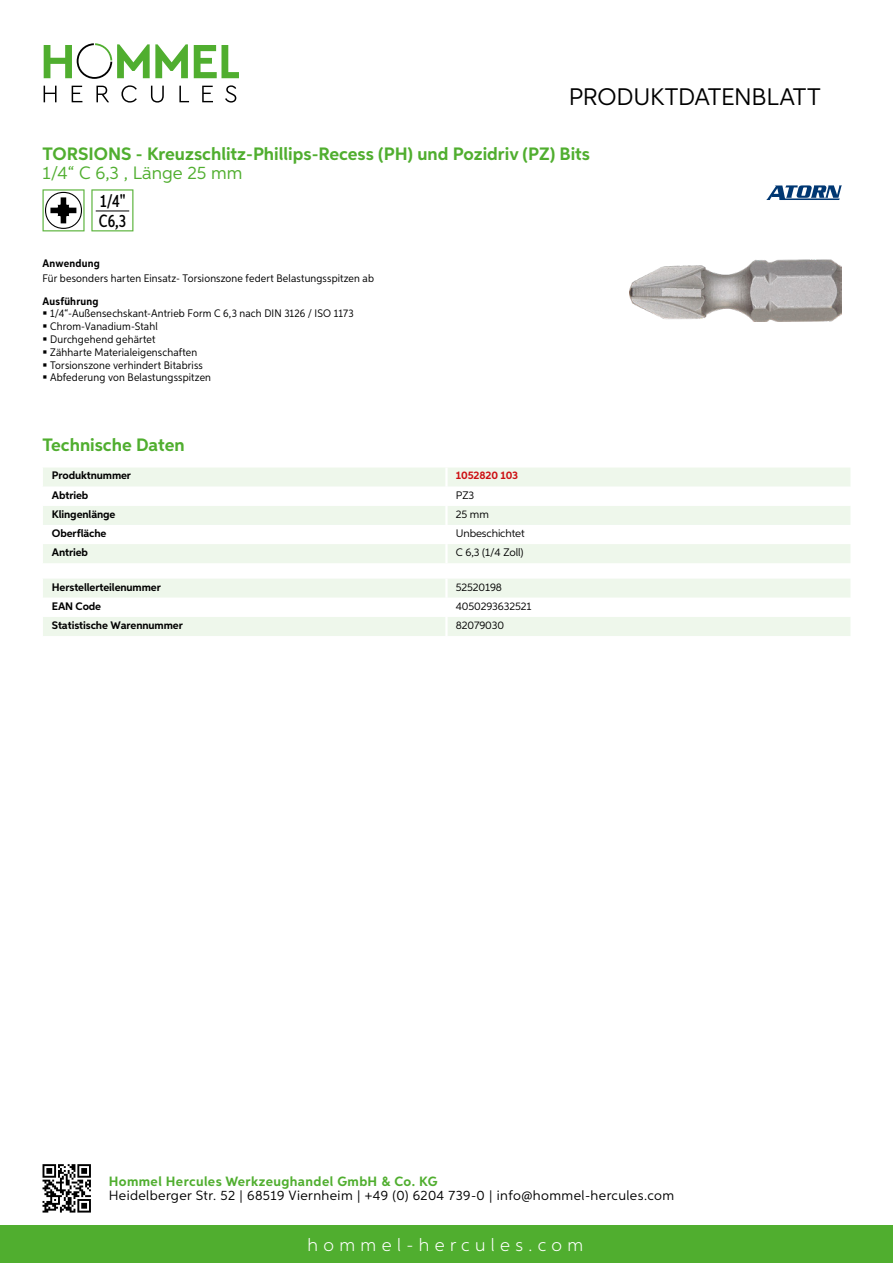
<style>
.page{position:relative;width:893px;height:1263px;background:#fff}
.page>*{position:absolute;margin:0;border:0;box-sizing:border-box;transform-origin:0 0}
.t1{font:24px "Aspira";letter-spacing:-.01em;color:#000}
.t2{font:700 18px "Aspira";color:#50ae2f}
.t3{font:300 18px "Aspira";letter-spacing:.3em;color:#fff}
.t4{font:18px "Aspira";color:#50ae2f}
.t5{font:500 17.85px/20.4px "Aspira XX Nar";color:#000}
.t6{font:13.5px "Aspira";letter-spacing:.03em;color:#000}
.t7{font:700 13.5px "Aspira";letter-spacing:.03em;color:#50ae2f}
.t8{font:10.95px/12.8px "Aspira Nar";letter-spacing:.015em;color:#000}
.t9{font:700 10.95px "Aspira";letter-spacing:-.01em;color:#000}
.t10{font:10.95px "Aspira";letter-spacing:-.01em;color:#000}
.t11{font:700 10.95px "Aspira Nar";letter-spacing:.02em;color:#000}
.t12{font:700 10.95px "Aspira";letter-spacing:-.01em;color:#cd1013}
</style>
<div class="page">
<div style="left:0;top:1226px;width:893px;height:37px;background:#50ae2f"></div>
<svg style="left:43px;top:1164px;width:48px;height:48px"></svg>
<svg style="left:194px;top:45px;width:45px;height:33px"></svg>
<svg style="left:44px;top:43px;width:144px;height:36px"></svg>
<svg style="left:44px;top:86px;width:13px;height:16px"></svg>
<svg style="left:72px;top:86px;width:10px;height:16px"></svg>
<svg style="left:96px;top:86px;width:13px;height:16px"></svg>
<svg style="left:121px;top:85px;width:16px;height:18px"></svg>
<svg style="left:151px;top:86px;width:13px;height:17px"></svg>
<svg style="left:179px;top:86px;width:10px;height:16px"></svg>
<svg style="left:202px;top:86px;width:11px;height:16px"></svg>
<svg style="left:225px;top:85px;width:11px;height:18px"></svg>
<div style="left:43px;top:468px;width:807px;height:95px;background:#eef7eb"></div>
<svg style="left:43px;top:487px;width:807px;height:57px"></svg>
<hr style="left:445px;top:467px;width:3px;height:20px;background:#fff">
<hr style="left:445px;top:487px;width:3px;height:19px;background:#fff">
<hr style="left:445px;top:506px;width:3px;height:19px;background:#fff">
<hr style="left:445px;top:525px;width:3px;height:19px;background:#fff">
<hr style="left:445px;top:544px;width:3px;height:19px;background:#fff">
<svg style="left:43px;top:579px;width:807px;height:57px"></svg>
<hr style="left:445px;top:617px;width:3px;height:19px;background:#fff">
<svg style="left:43px;top:189px;width:42px;height:42px"></svg>
<svg style="left:91px;top:189px;width:42px;height:42px"></svg>
<hr style="left:96px;top:211px;width:33px;height:1px;background:#000">
<img style="left:629px;top:259px;width:213px;height:62px">
<svg style="left:766px;top:185px;width:76px;height:15px"></svg>
<h1 class="t1" style="left:569px;top:82px;width:253px">Produktdatenblatt</h1>
<h2 class="t2" style="left:43px;top:142px;width:549px">TORSIONS - Kreuzschlitz-Phillips-Recess (PH) und Pozidriv (PZ) Bits</h2>
<h2 class="t4" style="left:43px;top:162px;width:201px">1/4“ C 6,3 , Länge 25 mm</h2>
<h3 class="t5" style="left:99px;top:191px;width:29px">1/4"<br>C6,3</h3>
<p class="t11" style="left:43px;top:257px;width:59px">Anwendung</p>
<p class="t8" style="left:43px;top:272px;width:333px">Für besonders harten Einsatz- Torsionszone federt Belastungsspitzen ab</p>
<p class="t11" style="left:43px;top:294px;width:58px">Ausführung</p>
<p class="t8" style="left:50px;top:307px;width:305px">1/4“-Außensechskant-Antrieb Form C 6,3 nach DIN 3126 / ISO 1173<br>Chrom-Vanadium-Stahl<br>Durchgehend gehärtet<br>Zähharte Materialeigenschaften<br>Torsionszone verhindert Bitabriss<br>Abfederung von Belastungsspitzen</p>
<h2 class="t2" style="left:43px;top:433px;width:144px">Technische Daten</h2>
<p class="t9" style="left:52px;top:469px;width:81px">Produktnummer</p>
<p class="t12" style="left:456px;top:469px;width:64px">1052820 103</p>
<p class="t9" style="left:52px;top:488px;width:38px">Abtrieb</p>
<p class="t10" style="left:456px;top:488px;width:20px">PZ3</p>
<p class="t9" style="left:52px;top:507px;width:65px">Klingenlänge</p>
<p class="t10" style="left:456px;top:507px;width:35px">25 mm</p>
<p class="t9" style="left:52px;top:526px;width:56px">Oberfläche</p>
<p class="t10" style="left:456px;top:526px;width:70px">U nbeschichtet</p>
<p class="t9" style="left:52px;top:545px;width:38px">Antrieb</p>
<p class="t10" style="left:456px;top:545px;width:69px">C 6,3 (1/4 Zoll)</p>
<p class="t9" style="left:52px;top:580px;width:111px">Herstellerteilenummer</p>
<p class="t10" style="left:456px;top:580px;width:48px">52520198</p>
<p class="t9" style="left:52px;top:599px;width:51px">EAN Code</p>
<p class="t10" style="left:456px;top:599px;width:77px">4050293632521</p>
<p class="t9" style="left:52px;top:618px;width:132px">Statistische Warennummer</p>
<p class="t10" style="left:456px;top:618px;width:50px">82079030</p>
<p class="t7" style="left:109px;top:1172px;width:330px">Hommel Hercules Werkzeughandel GmbH &amp; Co. KG</p>
<p class="t6" style="left:109px;top:1187px;width:567px">Heidelberger Str. 52 | 68519 Viernheim | +49 (0) 6204 739-0 | info@hommel-hercules.com</p>
<h2 class="t3" style="left:307px;top:1234px;width:277px">hommel-hercules.com</h2>
</div>
